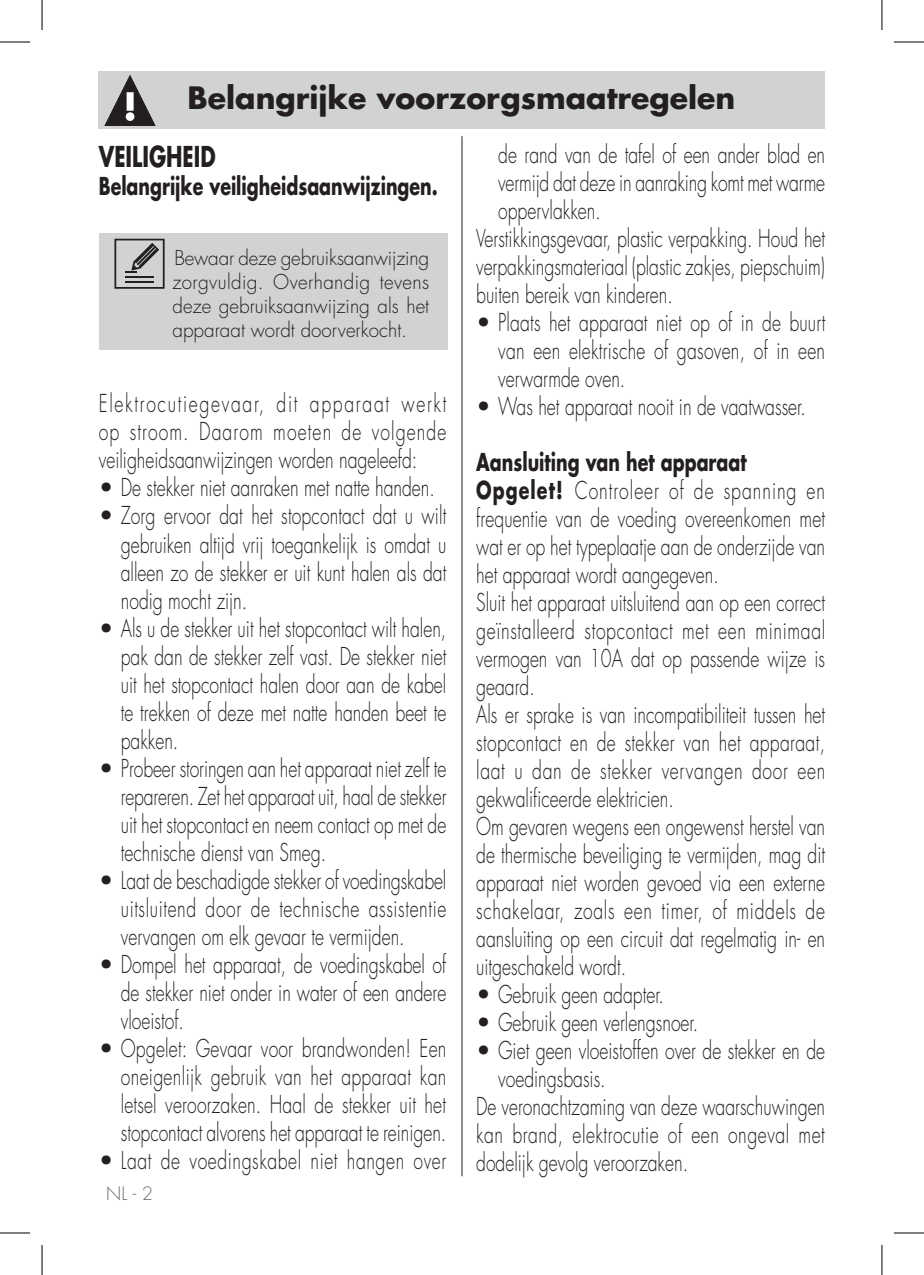
<style>
.page{position:relative;width:924px;height:1275px;background:#fff}
.page>*{position:absolute;margin:0;border:0;box-sizing:border-box;transform-origin:0 0}
.t1{font:700 30px "Futura";color:#231f20}
.t2{font:700 28px "Futura";color:#231f20;scale:.73 1}
.t3{font:300 24px/28px "Futura";color:#231f20;text-align:justify;scale:.73 1}
.t4{font:300 24px/28px "Futura";color:#231f20;text-align:justify}
.t5{font:300 24px "Futura";letter-spacing:.03em;color:#231f20;scale:.73 1}
.t6{font:700 24px "Futura";color:#231f20;scale:.73 1}
.t7{font:300 24px "Futura";letter-spacing:.035em;color:#231f20}
.t8{font:300 20px/24px "Futura";color:#231f20;text-align:justify;scale:.94 1}
.t9{font:300 18px "Futura";color:#6d6e71}
.s1{font-weight:700}
</style>
<div class="page">
<hr style="left:461px;top:136px;width:1px;height:1040px;background:#231f20">
<div style="left:99px;top:71px;width:725px;height:58px;background:#d1d2d4"></div>
<div style="left:99px;top:233px;width:348px;height:117px;background:#d1d2d4"></div>
<svg style="left:114px;top:239px;width:50px;height:50px"></svg>
<svg style="left:104px;top:75px;width:51px;height:51px"></svg>
<hr style="left:0;top:42px;width:30px;height:1px;background:#000">
<hr style="left:893px;top:42px;width:30px;height:1px;background:#000">
<hr style="left:0;top:1232px;width:30px;height:1px;background:#000">
<hr style="left:893px;top:1232px;width:30px;height:1px;background:#000">
<hr style="left:42px;top:0;width:1px;height:30px;background:#000">
<hr style="left:42px;top:1245px;width:1px;height:30px;background:#000">
<hr style="left:881px;top:0;width:1px;height:30px;background:#000">
<hr style="left:881px;top:1245px;width:1px;height:30px;background:#000">
<p class="t1" style="left:187px;top:84px;width:549px">Belangrijke voorzorgsmaatregelen</p>
<p class="t2" style="left:99px;top:143px;width:162px">VEILIGHEID</p>
<p class="t6" style="left:99px;top:174px;width:465px">Belangrijke veiligheidsaanwijzingen.</p>
<p class="t8" style="left:172px;top:247px;width:274px">Bewaar deze gebruiksaanwijzing zorgvuldig. Overhandig tevens deze gebruiksaanwijzing als het apparaat wordt doorverkocht.</p>
<p class="t3" style="left:99px;top:391px;width:477px">Elektrocutiegevaar, dit apparaat werkt op stroom. Daarom moeten de volgende veiligheidsaanwijzingen worden nageleefd:</p>
<p class="t4" style="left:99px;top:475px;width:337px">• De stekker niet aanraken met natte handen.</p>
<p class="t4" style="left:121px;top:503px;width:327px;text-indent:-22px">• Zorg ervoor dat het stopcontact dat u wilt gebruiken altijd vrij toegankelijk is omdat u alleen zo de stekker er uit kunt halen als dat nodig mocht zijn.</p>
<p class="t4" style="left:121px;top:615px;width:327px;text-indent:-22px">• Als u de stekker uit het stopcontact wilt halen, pak dan de stekker zelf vast. De stekker niet uit het stopcontact halen door aan de kabel te trekken of deze met natte handen beet te pakken.</p>
<p class="t4" style="left:121px;top:755px;width:327px;text-indent:-22px">• Probeer storingen aan het apparaat niet zelf te repareren. Zet het apparaat uit, haal de stekker uit het stopcontact en neem contact op met de technische dienst van Smeg.</p>
<p class="t4" style="left:121px;top:867px;width:327px;text-indent:-22px">• Laat de beschadigde stekker of voedingskabel uitsluitend door de technische assistentie vervangen om elk gevaar te vermijden.</p>
<p class="t4" style="left:121px;top:951px;width:327px;text-indent:-22px">• Dompel het apparaat, de voedingskabel of de stekker niet onder in water of een andere vloeistof.</p>
<p class="t4" style="left:121px;top:1035px;width:327px;text-indent:-22px">• Opgelet: Gevaar voor brandwonden! Een oneigenlijk gebruik van het apparaat kan letsel veroorzaken. Haal de stekker uit het stopcontact alvorens het apparaat te reinigen.</p>
<p class="t7" style="left:99px;top:1148px;width:349px">• Laat de voedingskabel niet hangen over</p>
<p class="t9" style="left:106px;top:1184px;width:48px">NL - 2</p>
<p class="t3" style="left:498px;top:142px;width:449px">de rand van de tafel of een ander blad en</p>
<p class="t3" style="left:498px;top:170px;width:449px">vermijd dat deze in aanraking komt met warme</p>
<p class="t3" style="left:498px;top:198px;width:142px">oppervlakken.</p>
<p class="t3" style="left:476px;top:226px;width:479px">Verstikkingsgevaar, plastic verpakking. Houd het</p>
<p class="t3" style="left:476px;top:254px;width:479px">verpakkingsmateriaal (plastic zakjes, piepschuim)</p>
<p class="t3" style="left:476px;top:282px;width:271px">buiten bereik van kinderen.</p>
<p class="t4" style="left:498px;top:310px;width:328px;text-indent:-22px">• Plaats het apparaat niet op of in de buurt van een elektrische of gasoven, of in een verwarmde oven.</p>
<p class="t4" style="left:476px;top:394px;width:331px">• Was het apparaat nooit in de vaatwasser.</p>
<p class="t3" style="left:476px;top:450px;width:479px;text-align:left"><span class="s1">Aansluiting van het apparaat Opgelet!</span> Controleer of de spanning en frequentie van de voeding overeenkomen met wat er op het typeplaatje aan de onderzijde van het apparaat wordt aangegeven.<br>Sluit het apparaat uitsluitend aan op een correct geïnstalleerd stopcontact met een minimaal vermogen van 10A dat op passende wijze is geaard.<br>Als er sprake is van incompatibiliteit tussen het stopcontact en de stekker van het apparaat, laat u dan de stekker vervangen door een gekwalificeerde elektricien.<br>Om gevaren wegens een ongewenst herstel van de thermische beveiliging te vermijden, mag dit apparaat niet worden gevoed via een externe schakelaar, zoals een timer, of middels de aansluiting op een circuit dat regelmatig in- en uitgeschakeld wordt.</p>
<p class="t4" style="left:476px;top:982px;width:189px">• Gebruik geen adapter.</p>
<p class="t4" style="left:476px;top:1010px;width:223px">• Gebruik geen verlengsnoer.</p>
<p class="t4" style="left:476px;top:1038px;width:350px">• Giet geen vloeistoffen over de stekker en de</p>
<p class="t3" style="left:498px;top:1066px;width:149px">voedingsbasis.</p>
<p class="t3" style="left:476px;top:1094px;width:479px">De veronachtzaming van deze waarschuwingen</p>
<p class="t5" style="left:476px;top:1122px;width:479px">kan brand, elektrocutie of een ongeval met</p>
<p class="t3" style="left:476px;top:1150px;width:292px">dodelijk gevolg veroorzaken.</p>
</div>
